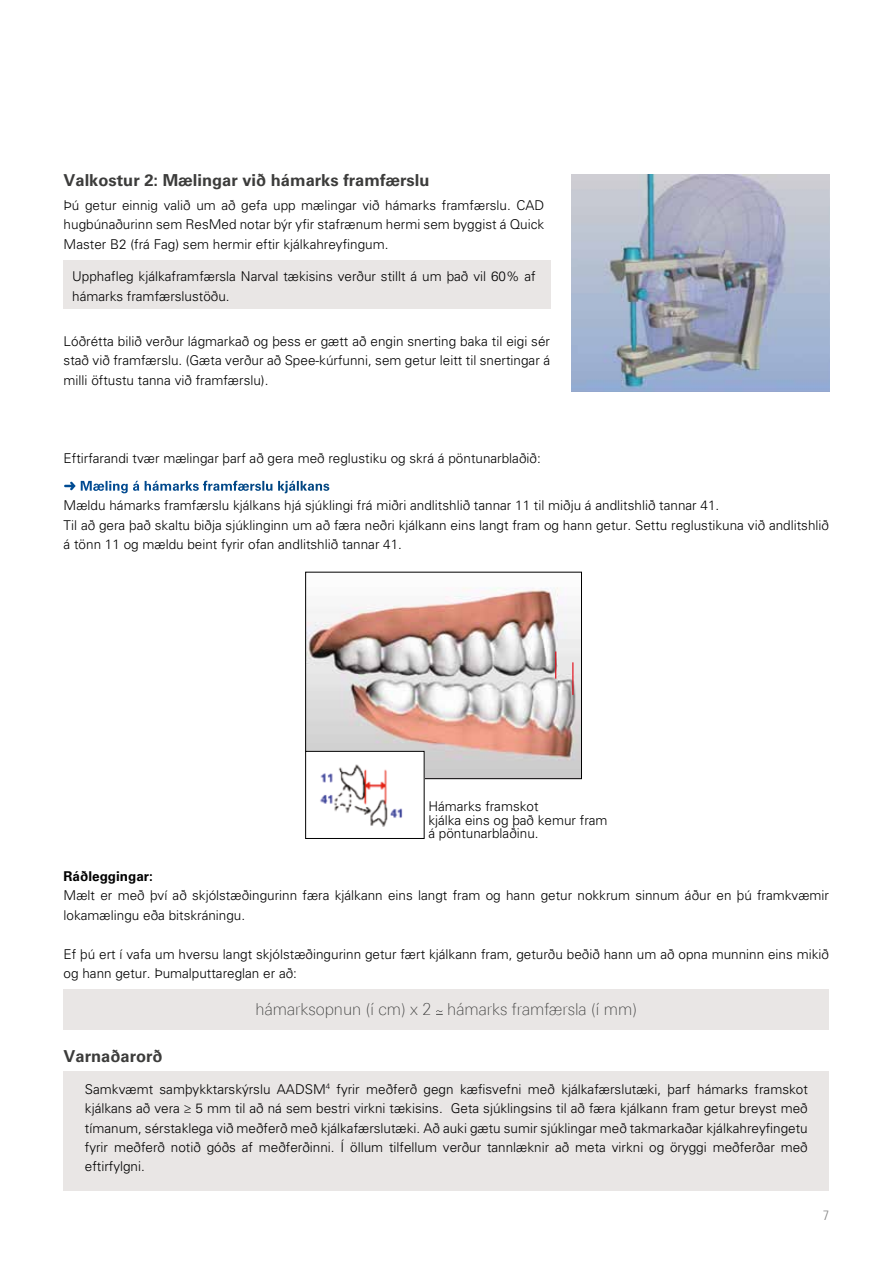
<style>
.page{position:relative;width:893px;height:1263px;background:#fff}
.page>*{position:absolute;margin:0;border:0;box-sizing:border-box;transform-origin:0 0}
.t1{font:700 16.5px "Univers LT Std";color:#3c3c3b}
.t2{font:100 16.5px "Linotype Univers 230";color:#3c3c3b}
.t3{font:300 13.5px/19.5px "Univers LT Std";color:#000}
.t4{font:700 13.5px "Univers LT Std";color:#000}
.t5{font:300 condensed 13.5px "Univers LT Std";color:#878787}
.s1{color:#fff}
.s2{font-weight:700;color:#fff}
</style>
<div class="page">
<div style="left:63px;top:260px;width:488px;height:49px;background:#e9e6e5"></div>
<div style="left:64px;top:1071px;width:765px;height:120px;background:#e9e6e5"></div>
<div style="left:64px;top:989px;width:765px;height:40px;background:#e9e6e5"></div>
<svg style="left:436px;top:1010px;width:7px;height:5px"></svg>
<img style="left:571px;top:174px;width:258px;height:217px">
<img style="left:307px;top:587px;width:273px;height:190px">
<div style="left:305px;top:572px;width:277px;height:207px;border:1px solid #000"></div>
<img style="left:307px;top:753px;width:115px;height:74px">
<div style="left:305px;top:751px;width:119px;height:88px;border:1px solid #000"></div>
<svg style="left:555px;top:651px;width:1px;height:28px"></svg>
<hr style="left:572px;top:662px;width:1px;height:33px;background:#e30613">
<p class="t1" style="left:64px;top:171px;width:367px">Valkostur 2: Mælingar við hámarks framfærslu</p>
<p class="t3" style="left:64px;top:195px;width:482px;text-align:justify">Þú getur einnig valið um að gefa upp mælingar við hámarks framfærslu. CAD hugbúnaðurinn sem ResMed notar býr yfir stafrænum hermi sem byggist á Quick Master B2 (frá Fag) sem hermir eftir kjálkahreyfingum.</p>
<p class="t3" style="left:72px;top:267px;width:465px">Upphafleg kjálkaframfærsla Narval tækisins verður stillt á um það vil 60% af hámarks framfærslustöðu.</p>
<p class="t3" style="left:64px;top:331px;width:488px;text-align:justify">Lóðrétta bilið verður lágmarkað og þess er gætt að engin snerting baka til eigi sér stað við framfærslu. (Gæta verður að Spee-kúrfunni, sem getur leitt til snertingar á milli öftustu tanna við framfærslu).</p>
<p class="t3" style="left:64px;top:444px;width:479px;line-height:28px">Eftirfarandi tvær mælingar þarf að gera með reglustiku og skrá á pöntunarblaðið: <span class="s1">➜</span> <span class="s2">Mæling á hámarks framfærslu kjálkans</span></p>
<p class="t3" style="left:64px;top:496px;width:767px">Mældu hámarks framfærslu kjálkans hjá sjúklingi frá miðri andlitshlið tannar 11 til miðju á andlitshlið tannar 41.<br>Til að gera það skaltu biðja sjúklinginn um að færa neðri kjálkann eins langt fram og hann getur. Settu reglustikuna við andlitshlið á tönn 11 og mældu beint fyrir ofan andlitshlið tannar 41.</p>
<p class="t3" style="left:428px;top:799px;width:181px;line-height:13.5px">Hámarks framskot<br>kjálka eins og það kemur fram á pöntunarblaðinu.</p>
<p class="t4" style="left:64px;top:868px;width:91px">Ráðleggingar:</p>
<p class="t3" style="left:64px;top:886px;width:767px">Mælt er með því að skjólstæðingurinn færa kjálkann eins langt fram og hann getur nokkrum sinnum áður en þú framkvæmir lokamælingu eða bitskráningu.</p>
<p class="t3" style="left:64px;top:944px;width:767px">Ef þú ert í vafa um hversu langt skjólstæðingurinn getur fært kjálkann fram, geturðu beðið hann um að opna munninn eins mikið og hann getur. Þumalputtareglan er að:</p>
<p class="t2" style="left:256px;top:999px;width:383px">hámarksopnun (í cm) x 2 hámarks framfærsla (í mm)</p>
<p class="t1" style="left:64px;top:1047px;width:101px">Varnaðarorð</p>
<p class="t3" style="left:85px;top:1079px;width:724px;text-align:justify">Samkvæmt samþykktarskýrslu AADSM<sup>4</sup> fyrir meðferð gegn kæfisvefni með kjálkafærslutæki, þarf hámarks framskot kjálkans að vera ≥ 5 mm til að ná sem bestri virkni tækisins. Geta sjúklingsins til að færa kjálkann fram getur breyst með tímanum, sérstaklega við meðferð með kjálkafærslutæki. Að auki gætu sumir sjúklingar með takmarkaðar kjálkahreyfingetu fyrir meðferð notið góðs af meðferðinni. Í öllum tilfellum verður tannlæknir að meta virkni og öryggi meðferðar með eftirfylgni.</p>
<p class="t5" style="left:823px;top:1207px;width:7px">7</p>
</div>
